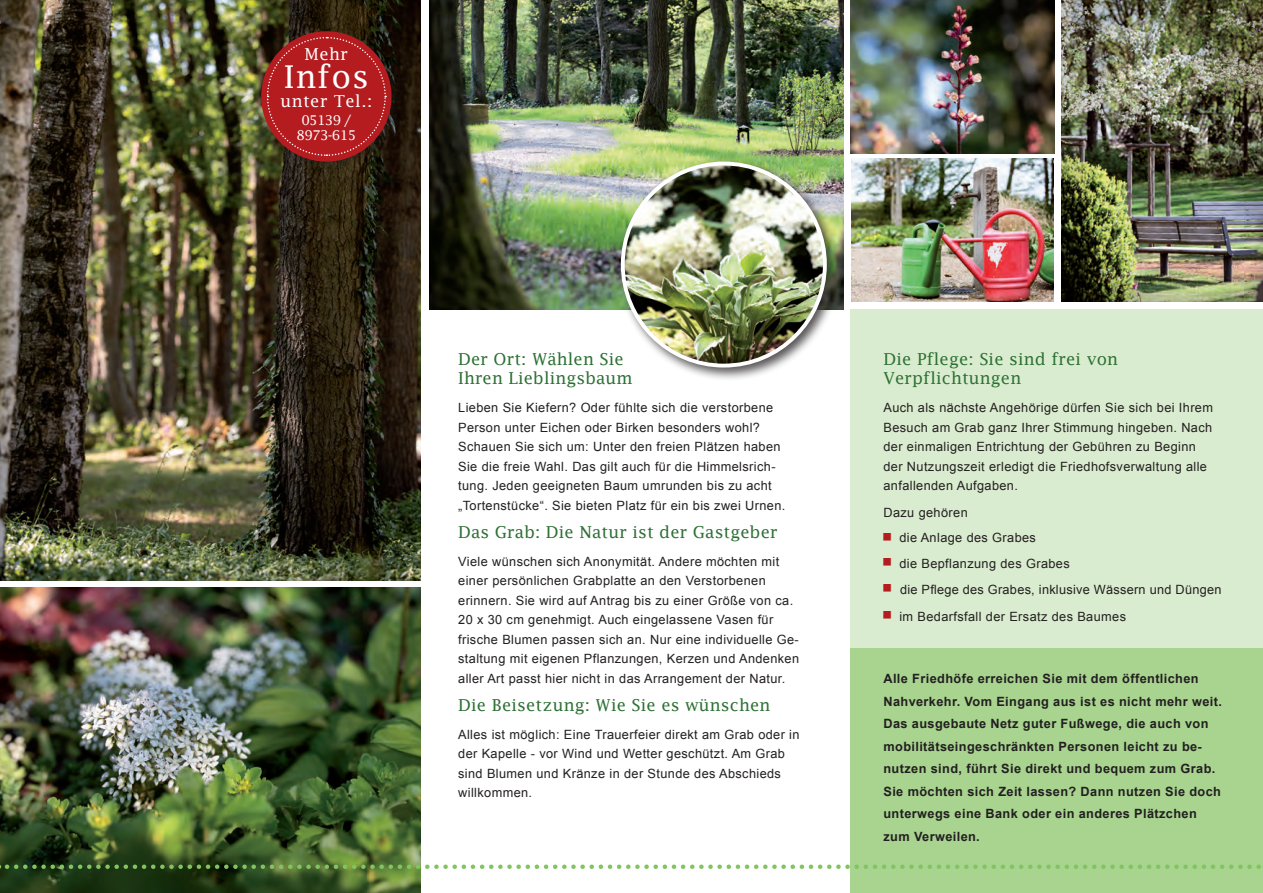
<style>
.page{position:relative;width:1263px;height:893px;background:#fff}
.page>*{position:absolute;margin:0;border:0;box-sizing:border-box;transform-origin:0 0}
.t1{font:31.5px "Lucida Fax";letter-spacing:.03em;color:#fff}
.t2{font:16.5px/19.5px "Lucida Fax";letter-spacing:.01em;color:#2d7034}
.t3{font:16.5px "Lucida Fax";letter-spacing:.03em;color:#fff}
.t4{font:13.5px/15px "Lucida Fax";letter-spacing:-.05em;color:#fff;text-align:center}
.t5{font:12.75px/19.5px "Arial";letter-spacing:.03em;color:#231f20}
.t6{font:700 12.75px/22.5px "Arial";letter-spacing:.03em;color:#231f20}
</style>
<div class="page">
<img style="left:0;top:588px;width:421px;height:305px">
<img style="left:0;top:0;width:421px;height:580px">
<img style="left:429px;top:0;width:414px;height:309px">
<div style="left:850px;top:309px;width:413px;height:584px;background:#daeccf"></div>
<div style="left:616px;top:157px;width:224px;height:224px;background:#231f20;opacity:.75"></div>
<img style="left:623px;top:164px;width:202px;height:202px;border-radius:101px">
<div style="left:621px;top:162px;width:206px;height:206px;border:4px solid #fff;border-radius:50%"></div>
<img style="left:850px;top:0;width:204px;height:153px">
<img style="left:851px;top:158px;width:202px;height:144px">
<img style="left:1061px;top:0;width:202px;height:302px">
<div style="left:850px;top:648px;width:413px;height:245px;background:#a8d490"></div>
<div style="left:260px;top:30px;width:139px;height:139px;background:#231f20;opacity:.43"></div>
<div style="left:261px;top:31px;width:130px;height:131px;background:#b41c20;border-radius:50%"></div>
<svg style="left:266px;top:36px;width:121px;height:121px"></svg>
<svg style="left:7px;top:864px;width:1254px;height:5px"></svg>
<p class="t3" style="left:305px;top:44px;width:45px">Mehr</p>
<h1 class="t1" style="left:284px;top:58px;width:86px">Infos</h1>
<p class="t3" style="left:280px;top:92px;width:93px">unter Tel.:</p>
<p class="t4" style="left:296px;top:113px;width:61px">05139 /<br>8973-615</p>
<p class="t2" style="left:458px;top:349px;width:176px">Der Ort: Wählen Sie<br>Ihren Lieblingsbaum</p>
<p class="t5" style="left:458px;top:398px;width:329px">Lieben Sie Kiefern? Oder fühlte sich die verstorbene Person unter Eichen oder Birken besonders wohl?<br>Schauen Sie sich um: Unter den freien Plätzen haben Sie die freie Wahl. Das gilt auch für die Himmelsrich&shy;tung. Jeden geeigneten Baum umrunden bis zu acht „Tortenstücke“. Sie bieten Platz für ein bis zwei Urnen.</p>
<p class="t2" style="left:458px;top:522px;width:321px">Das Grab: Die Natur ist der Gastgeber</p>
<p class="t5" style="left:458px;top:551px;width:342px">Viele wünschen sich Anonymität. Andere möchten mit einer persönlichen Grabplatte an den Verstorbenen erinnern. Sie wird auf Antrag bis zu einer Größe von ca.<br>20 x 30 cm genehmigt. Auch eingelassene Vasen für frische Blumen passen sich an. Nur eine individuelle Ge&shy;staltung mit eigenen Pflanzungen, Kerzen und Andenken aller Art passt hier nicht in das Arrangement der Natur.</p>
<p class="t2" style="left:458px;top:695px;width:314px">Die Beisetzung: Wie Sie es wünschen</p>
<p class="t5" style="left:458px;top:725px;width:343px">Alles ist möglich: Eine Trauerfeier direkt am Grab oder in der Kapelle - vor Wind und Wetter geschützt. Am Grab sind Blumen und Kränze in der Stunde des Abschieds willkommen.</p>
<p class="t2" style="left:883px;top:349px;width:236px">Die Pflege: Sie sind frei von<br>Verpflichtungen</p>
<p class="t5" style="left:883px;top:398px;width:331px">Auch als nächste Angehörige dürfen Sie sich bei Ihrem Besuch am Grab ganz Ihrer Stimmung hingeben. Nach der einmaligen Entrichtung der Gebühren zu Beginn der Nutzungszeit erledigt die Friedhofsverwaltung alle anfallenden Aufgaben.</p>
<p class="t5" style="left:899px;top:499px;width:324px;line-height:25.7px;text-indent:-16px">Dazu gehören<br>die Anlage des Grabes<br>die Bepflanzung des Grabes<br>die Pflege des Grabes, inklusive Wässern und Düngen</p>
<p class="t5" style="left:899px;top:607px;width:228px">im Bedarfsfall der Ersatz des Baumes</p>
<p class="t6" style="left:883px;top:668px;width:340px">Alle Friedhöfe erreichen Sie mit dem öffentlichen Nahverkehr. Vom Eingang aus ist es nicht mehr weit.<br>Das ausgebaute Netz guter Fußwege, die auch von mobilitätseingeschränkten Personen leicht zu be&shy;nutzen sind, führt Sie direkt und bequem zum Grab.<br>Sie möchten sich Zeit lassen? Dann nutzen Sie doch unterwegs eine Bank oder ein anderes Plätzchen zum Verweilen.</p>
</div>
